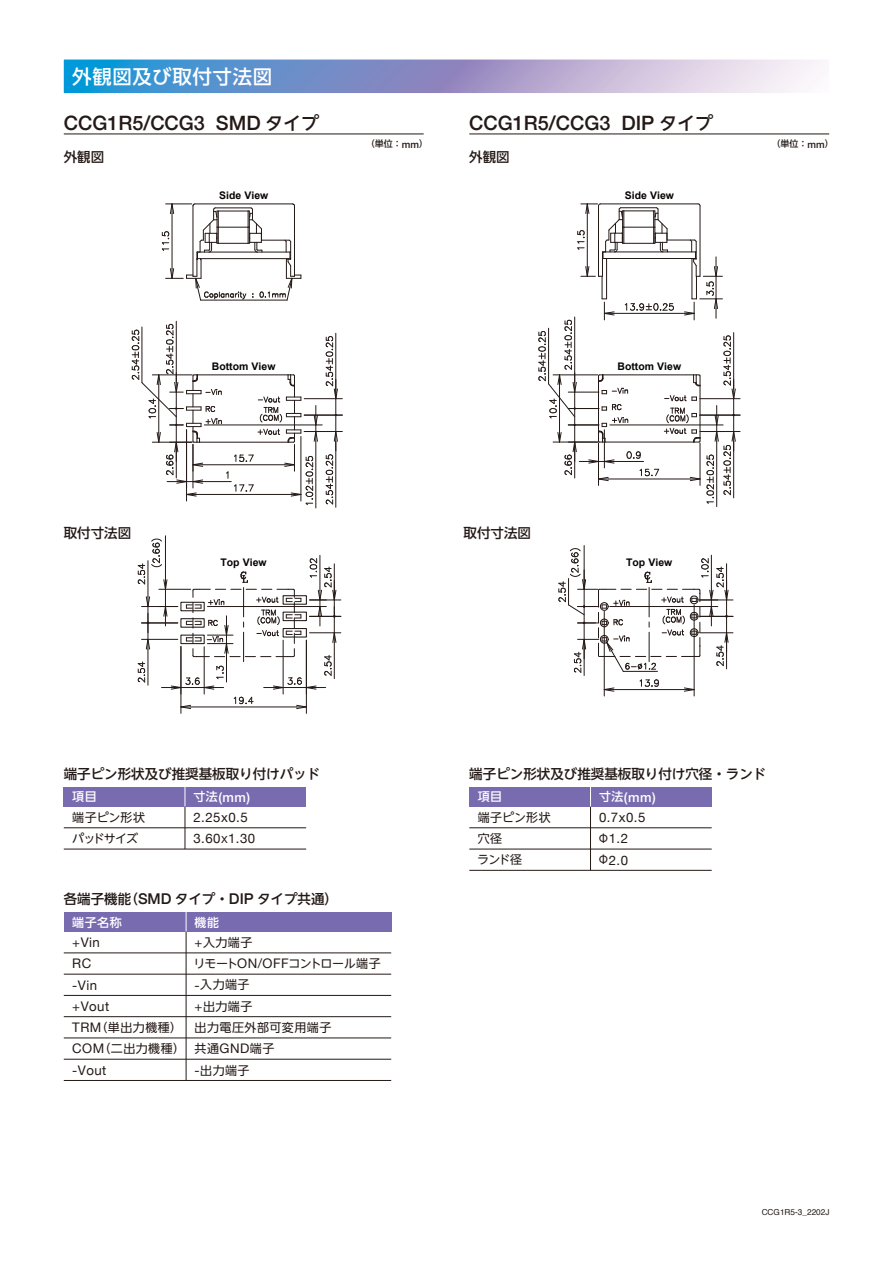
<style>
.page{position:relative;width:893px;height:1263px;background:#fff}
.page>*{position:absolute;margin:0;border:0;box-sizing:border-box;transform-origin:0 0}
.t1{font:500 19.8px "Helvetica Neue";color:#231916}
.t2{font:500 19.5px "UD Shin Go NT Pro";letter-spacing:.03em;color:#fff}
.t3{font:500 13.5px "UD Shin Go NT Pro";color:#231916}
.t4{font:13.2px/21.3px "Helvetica Neue";letter-spacing:.035em;color:#231916}
.t5{font:500 13.2px "Helvetica Neue";color:#fff}
.t6{font:12px/21.3px "UD Shin Go NT Pro";letter-spacing:.04em;color:#231916}
.t7{font:12px/21.3px "UD Shin Go NT Pro";letter-spacing:-.025em;color:#231916}
.t8{font:12px/21.3px "UD Shin Go NT Pro";letter-spacing:-.03em;color:#231916}
.t9{font:12px/21.3px "UD Shin Go NT Pro";color:#231916}
.t10{font:500 12px "UD Shin Go NT Pro";letter-spacing:.04em;color:#fff}
.t11{font:700 10.5px "Arial";letter-spacing:.005em;color:#060202}
.t12{font:500 9px "UD Shin Go NT Pro";color:#231916}
.t13{font:8.25px "Helvetica";color:#231916}
.s1{font-family:"UD Shin Go NT Pro";font-size:18px}
.s2{font-family:"Helvetica Neue";font-size:9.9px}
.s3{font-family:"UD Shin Go NT Pro";font-size:12px}
.s4{font-family:"Helvetica Neue";font-size:14.85px}
.s5{font-family:"Helvetica Neue";font-size:13.2px}
</style>
<div class="page">
<div style="left:64px;top:787px;width:242px;height:19px;background:#796baf"></div>
<hr style="left:64px;top:827px;width:242px;height:1px;background:#231916">
<hr style="left:64px;top:849px;width:242px;height:1px;background:#231916">
<hr style="left:185px;top:806px;width:1px;height:43px;background:#231916">
<svg style="left:185px;top:787px;width:1px;height:19px"></svg>
<div style="left:469px;top:787px;width:243px;height:19px;background:#796baf"></div>
<hr style="left:469px;top:827px;width:243px;height:1px;background:#231916">
<hr style="left:469px;top:849px;width:243px;height:1px;background:#231916">
<hr style="left:590px;top:806px;width:1px;height:64px;background:#231916">
<svg style="left:590px;top:787px;width:1px;height:19px"></svg>
<div style="left:64px;top:912px;width:327px;height:20px;background:#796baf"></div>
<hr style="left:64px;top:953px;width:327px;height:1px;background:#231916">
<hr style="left:64px;top:974px;width:327px;height:1px;background:#231916">
<hr style="left:64px;top:995px;width:327px;height:1px;background:#231916">
<hr style="left:64px;top:1016px;width:327px;height:1px;background:#231916">
<hr style="left:64px;top:1038px;width:327px;height:1px;background:#231916">
<hr style="left:64px;top:1059px;width:327px;height:1px;background:#231916">
<hr style="left:64px;top:1080px;width:327px;height:1px;background:#231916">
<hr style="left:186px;top:932px;width:1px;height:148px;background:#231916">
<svg style="left:186px;top:912px;width:1px;height:20px"></svg>
<svg style="left:64px;top:60px;width:758px;height:33px;background:#91a8d4"></svg>
<hr style="left:64px;top:134px;width:360px;height:1px;background:#231916">
<hr style="left:469px;top:134px;width:360px;height:1px;background:#231916">
<hr style="left:201px;top:300px;width:86px;height:1px;background:#231916">
<svg style="left:162px;top:203px;width:139px;height:97px"></svg>
<hr style="left:176px;top:321px;width:1px;height:61px;background:#231916">
<hr style="left:304px;top:398px;width:38px;height:1px;background:#231916">
<hr style="left:316px;top:441px;width:1px;height:67px;background:#231916">
<hr style="left:304px;top:431px;width:38px;height:1px;background:#231916">
<hr style="left:304px;top:415px;width:38px;height:1px;background:#231916">
<hr style="left:336px;top:441px;width:1px;height:66px;background:#231916">
<svg style="left:132px;top:324px;width:206px;height:181px"></svg>
<hr style="left:310px;top:632px;width:31px;height:1px;background:#231916">
<hr style="left:204px;top:647px;width:1px;height:47px;background:#231916">
<hr style="left:181px;top:646px;width:1px;height:67px;background:#231916">
<hr style="left:306px;top:640px;width:1px;height:73px;background:#231916">
<hr style="left:191px;top:707px;width:106px;height:1px;background:#231916">
<svg style="left:181px;top:705px;width:10px;height:4px"></svg>
<svg style="left:296px;top:705px;width:11px;height:4px"></svg>
<svg style="left:234px;top:697px;width:19px;height:7px"></svg>
<hr style="left:283px;top:640px;width:1px;height:54px;background:#231916">
<hr style="left:165px;top:536px;width:1px;height:44px;background:#231916">
<hr style="left:310px;top:616px;width:31px;height:1px;background:#231916">
<hr style="left:310px;top:600px;width:31px;height:1px;background:#231916">
<svg style="left:138px;top:539px;width:198px;height:150px"></svg>
<hr style="left:716px;top:441px;width:1px;height:66px;background:#231916">
<hr style="left:700px;top:398px;width:40px;height:1px;background:#231916">
<hr style="left:700px;top:431px;width:40px;height:1px;background:#231916">
<hr style="left:700px;top:415px;width:40px;height:1px;background:#231916">
<svg style="left:538px;top:203px;width:198px;height:301px"></svg>
<hr style="left:584px;top:545px;width:1px;height:44px;background:#231916">
<hr style="left:700px;top:600px;width:33px;height:1px;background:#231916">
<hr style="left:700px;top:616px;width:33px;height:1px;background:#231916">
<hr style="left:700px;top:632px;width:33px;height:1px;background:#231916">
<hr style="left:584px;top:639px;width:1px;height:36px;background:#231916">
<svg style="left:558px;top:548px;width:170px;height:125px"></svg>
<hr style="left:604px;top:611px;width:1px;height:85px;background:#231916">
<hr style="left:694px;top:605px;width:1px;height:91px;background:#231916">
<hr style="left:614px;top:689px;width:70px;height:1px;background:#231916">
<svg style="left:604px;top:687px;width:10px;height:4px"></svg>
<svg style="left:684px;top:687px;width:10px;height:4px"></svg>
<svg style="left:640px;top:679px;width:19px;height:8px"></svg>
<hr style="left:469px;top:870px;width:243px;height:1px;background:#231916">
<h2 class="t2" style="left:72px;top:61px;width:201px">外観図及び取付寸法図</h2>
<h1 class="t1" style="left:64px;top:107px;width:143px">CCG R1 5/CCG3</h1>
<h1 class="t1" style="left:216px;top:107px;width:105px">SMD <span class="s1">タイプ</span></h1>
<h1 class="t1" style="left:469px;top:107px;width:143px">CCG R1 5/CCG3</h1>
<h1 class="t1" style="left:621px;top:107px;width:93px">DIP <span class="s1">タイプ</span></h1>
<p class="t12" style="left:366px;top:137px;width:64px">（単位：<span class="s2">mm</span>(</p>
<p class="t12" style="left:771px;top:137px;width:64px">（単位：<span class="s2">mm</span>(</p>
<p class="t3" style="left:64px;top:146px;width:42px">外観図</p>
<p class="t3" style="left:469px;top:146px;width:42px">外観図</p>
<p class="t11" style="left:219px;top:189px;width:51px">Side View</p>
<p class="t11" style="left:625px;top:189px;width:51px">Side View</p>
<p class="t3" style="left:64px;top:521px;width:69px">取付寸法図</p>
<p class="t11" style="left:212px;top:359px;width:65px">Bottom View</p>
<p class="t11" style="left:220px;top:556px;width:48px">Top View</p>
<p class="t3" style="left:463px;top:521px;width:69px">取付寸法図</p>
<p class="t11" style="left:617px;top:359px;width:65px">Bottom View</p>
<p class="t11" style="left:626px;top:556px;width:48px">Top View</p>
<p class="t3" style="left:64px;top:762px;width:258px">端子ピン形状及び推奨基板取り付けパッド</p>
<p class="t5" style="left:193px;top:786px;width:58px"><span class="s3">寸法</span>(mm(</p>
<p class="t10" style="left:72px;top:787px;width:26px">項目</p>
<p class="t8" style="left:72px;top:806px;width:74px">端子ピン形状パッドサイズ</p>
<p class="t4" style="left:228px;top:807px;width:29px;text-indent:-35px">2.25x0.5<br>1.30</p>
<p class="t4" style="left:193px;top:829px;width:29px">3.60</p>
<p class="t6" style="left:218px;top:827px;width:13px">ｘ</p>
<p class="t3" style="left:125px;top:887px;width:215px">（<span class="s4">SMD</span> タイプ・<span class="s4">DIP</span> タイプ共通(</p>
<p class="t3" style="left:64px;top:887px;width:69px">各端子機能</p>
<p class="t10" style="left:72px;top:912px;width:51px">端子名称</p>
<p class="t4" style="left:72px;top:932px;width:38px">+Vin<br>RC -Vin +Vout</p>
<p class="t6" style="left:95px;top:1016px;width:88px">（単出力機種(</p>
<p class="t4" style="left:72px;top:1018px;width:31px">TRM</p>
<p class="t6" style="left:98px;top:1038px;width:88px">（二出力機種(</p>
<p class="t4" style="left:72px;top:1039px;width:36px">COM -Vout</p>
<p class="t10" style="left:195px;top:912px;width:26px">機能</p>
<p class="t7" style="left:193px;top:931px;width:189px"><span class="s5">+</span>入力端子<br>リモート<span class="s5">ON OFF</span>コントロール端子</p>
<p class="t4" style="left:258px;top:954px;width:6px">/</p>
<p class="t6" style="left:195px;top:974px;width:138px"><span class="s5">-</span>入力端子<br><span class="s5">+</span>出力端子<br>出力電圧外部可変用端子共通<span class="s5">GND</span>端子<br><span class="s5">-</span>出力端子</p>
<p class="t3" style="left:469px;top:762px;width:298px">端子ピン形状及び推奨基板取り付け穴径・ランド</p>
<p class="t10" style="left:478px;top:787px;width:26px">項目</p>
<p class="t9" style="left:477px;top:806px;width:75px">端子ピン形状穴径<br>ランド径</p>
<p class="t4" style="left:598px;top:807px;width:49px">0.7x0.5<br><span class="s3">Φ</span>1.2<br><span class="s3">Φ</span>2.0</p>
<p class="t5" style="left:599px;top:786px;width:58px"><span class="s3">寸法</span>(mm(</p>
<p class="t13" style="left:762px;top:1205px;width:69px">CCG R1 5-3_2202J</p>
</div>
